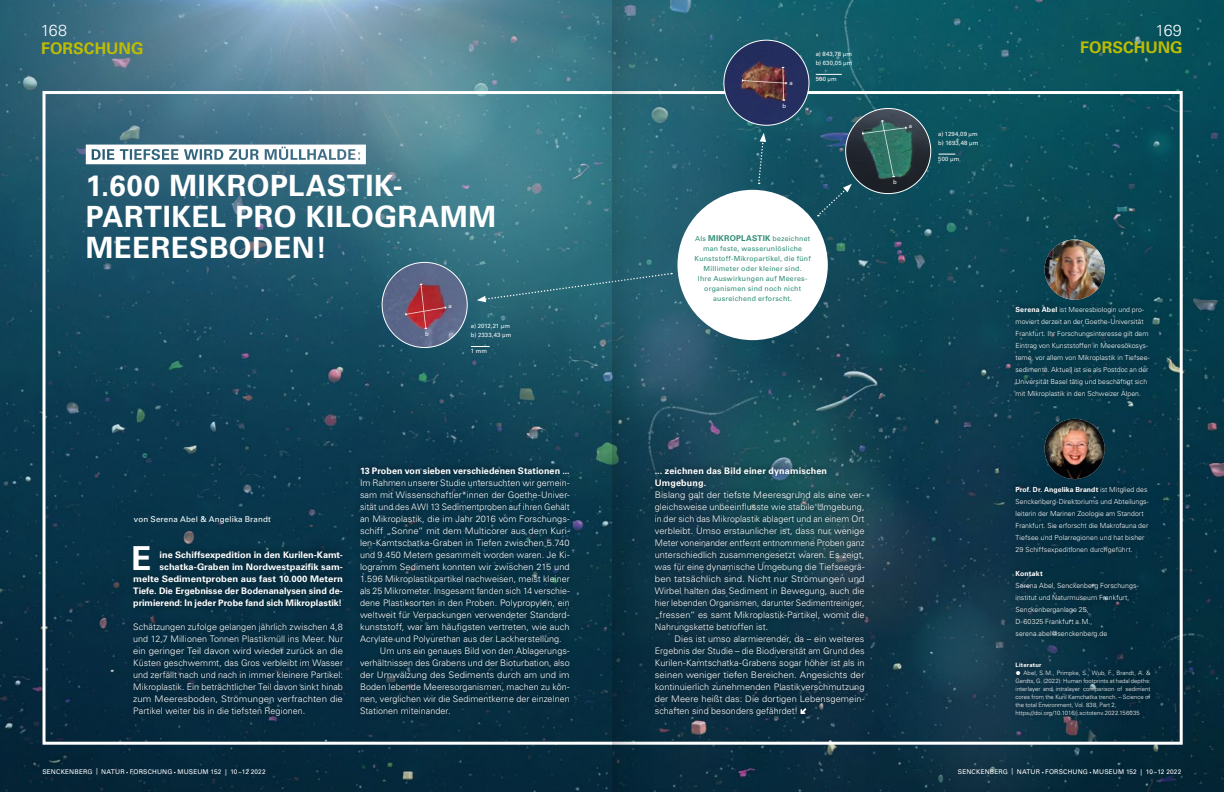
<style>
.page{position:relative;width:1224px;height:792px;background:#fff}
.page>*{position:absolute;margin:0;border:0;box-sizing:border-box;transform-origin:0 0}
.t1{font:700 33px "Univers LT Std";color:#fff}
.t2{font:700 29.3px/31.1px "Univers CE";letter-spacing:.02em;color:#fff}
.t3{font:700 16px "Univers LT Std";color:#bdbd00}
.t4{font:300 16px "Univers LT Std";letter-spacing:-.015em;color:#fff}
.t5{font:300 9px/12px "Univers LT Std";letter-spacing:.005em;color:#fff;text-align:justify}
.t6{font:300 9px/12px "Univers LT Std";letter-spacing:.005em;color:#fff;text-align:justify;scale:1.05 1}
.t7{font:700 9px/12px "Univers LT Std";color:#fff;text-align:right}
.t8{font:700 9px/12px "Univers LT Std";letter-spacing:.02em;color:#fff}
.t9{font:300 9px "Univers LT Std";letter-spacing:.005em;color:#fff;scale:1.04 1}
.t10{font:8px "Univers LT Std";letter-spacing:.02em;color:#fff}
.t11{font:300 7.1px/12px "Univers LT Std";letter-spacing:.005em;color:#fff}
.t12{font:300 7px/12px "Univers LT Std";letter-spacing:.005em;color:#fff}
.t13{font:500 7px/10px "Univers CE";letter-spacing:.035em;color:#308d76;text-align:center}
.t14{font:700 7px "Univers LT Std";letter-spacing:.025em;color:#fff}
.t15{font:6.5px "Univers LT Std";letter-spacing:.02em;color:#fff}
.t16{font:300 6px/8px "Univers LT Std";color:#fff}
.t17{font:6px/9px "Univers LT Std";letter-spacing:.025em;color:#fff}
.t18{font:700 6px "Univers LT Std";letter-spacing:.03em;color:#fff}
.s1{font-weight:700;font-size:8px}
.s2{font-weight:700;font-size:7.1px}
.s3{font-weight:700}
.s4{font-size:11px}
.s5{font-size:4px}
</style>
<div class="page">
<img style="left:0;top:0;width:1224px;height:792px">
<div style="left:1010px;top:300px;width:145px;height:343px;background:#053446"></div>
<img style="left:1045px;top:419px;width:60px;height:60px;border-radius:30px">
<img style="left:1045px;top:240px;width:60px;height:60px;border-radius:30px">
<div style="left:127px;top:545px;width:222px;height:177px;background:#052b3f"></div>
<div style="left:354px;top:461px;width:222px;height:259px;background:#062f41"></div>
<div style="left:649px;top:461px;width:221px;height:261px;background:#000;opacity:.55"></div>
<svg style="left:801px;top:708px;width:5px;height:6px"></svg>
<svg style="left:818px;top:184px;width:34px;height:32px"></svg>
<div style="left:477px;top:272px;width:135px;height:30px;background:#2a6b78"></div>
<svg style="left:757px;top:133px;width:9px;height:51px"></svg>
<svg style="left:86px;top:145px;width:280px;height:19px"></svg>
<div style="left:1010px;top:656px;width:146px;height:65px;background:#062e40"></div>
<div style="left:677px;top:190px;width:151px;height:150px;background:#fff;border-radius:50%"></div>
<img style="left:724px;top:40px;width:85px;height:85px;border-radius:43px">
<img style="left:846px;top:108px;width:85px;height:86px;border-radius:43px">
<svg style="left:939px;top:154px;width:16px;height:1px"></svg>
<svg style="left:862px;top:120px;width:45px;height:57px;background:#34665e"></svg>
<svg style="left:742px;top:67px;width:45px;height:34px;background:#6c4649"></svg>
<svg style="left:816px;top:74px;width:26px;height:1px"></svg>
<img style="left:382px;top:262px;width:85px;height:86px;border-radius:43px">
<svg style="left:405px;top:284px;width:41px;height:45px;background:#974556"></svg>
<svg style="left:471px;top:346px;width:19px;height:1px"></svg>
<svg style="left:612px;top:0;width:119px;height:792px;background:#295565"></svg>
<h3 class="t4" style="left:41px;top:20px;width:28px">168</h3>
<h3 class="t4" style="left:1156px;top:20px;width:28px">169</h3>
<h3 class="t3" style="left:41px;top:39px;width:104px">FORSCHUNG</h3>
<h3 class="t3" style="left:1080px;top:38px;width:104px">FORSCHUNG</h3>
<p class="t17" style="left:816px;top:50px;width:38px">a) 843,78 μm b) 630,05 μm</p>
<h2 class="t2" style="left:86px;top:171px;width:412px">1.600 MIKROPLASTIK-<br>PARTIKEL PRO KILOGRAMM<br>MEERESBODEN!</h2>
<p class="t17" style="left:448px;top:302px;width:5px">a</p>
<p class="t17" style="left:471px;top:322px;width:41px">a) 2012,21 μm</p>
<p class="t17" style="left:425px;top:329px;width:5px">b</p>
<p class="t17" style="left:471px;top:331px;width:42px">b) 2333,43 μm</p>
<p class="t17" style="left:471px;top:346px;width:18px">1 mm</p>
<p class="t10" style="left:134px;top:514px;width:138px">von Serena Abel &amp; Angelika Brandt</p>
<p class="t7" style="left:133px;top:549px;width:211px">ine Schiffsexpedition in den Kurilen-Kamt&shy;schatka-Graben im Nordwestpazifik sam&shy;melte Sedimentproben aus fast 10.000 Metern Tiefe. Die Ergebnisse der Bodenanalysen sind de&shy;primierend: In jeder Probe fand sich Mikroplastik!</p>
<p class="t5" style="left:133px;top:621px;width:211px">Schätzungen zufolge gelangen jährlich zwischen 4,8 und 12,7 Millionen Tonnen Plastikmüll ins Meer. Nur ein geringer Teil davon wird wieder zurück an die Küsten geschwemmt, das Gros verbleibt im Wasser und zerfällt nach und nach in immer kleinere Partikel:<br>Mikroplastik. Ein beträchtlicher Teil davon sinkt hinab zum Meeresboden, Strömungen verfrachten die Partikel weiter bis in die tiefsten Regionen.</p>
<h1 class="t1" style="left:131px;top:539px;width:22px">E</h1>
<p class="t7" style="left:360px;top:465px;width:211px">13 Proben von sieben verschiedenen Stationen ...</p>
<p class="t5" style="left:360px;top:477px;width:211px">Im Rahmen unserer Studie untersuchten wir gemein-</p>
<p class="t5" style="left:360px;top:489px;width:211px">sam mit Wissenschaftler*innen der Goethe-Univer-</p>
<p class="t5" style="left:360px;top:501px;width:211px">sität und des AWI 13 Sedimentproben auf ihren Gehalt</p>
<p class="t5" style="left:360px;top:513px;width:211px">an Mikroplastik, die im Jahr 2016 vom Forschungs-</p>
<p class="t9" style="left:360px;top:525px;width:203px">schiff „Sonne“ mit dem Multicorer aus dem Kuri-</p>
<p class="t5" style="left:360px;top:537px;width:211px">len-Kamtschatka-Graben in Tiefen zwischen 5.740</p>
<p class="t5" style="left:360px;top:549px;width:211px">und 9.450 Metern gesammelt worden waren. Je Ki-</p>
<p class="t5" style="left:360px;top:561px;width:211px">logramm Sediment konnten wir zwischen 215 und</p>
<p class="t5" style="left:360px;top:573px;width:211px">1.596 Mikroplastikpartikel nachweisen, meist kleiner</p>
<p class="t5" style="left:360px;top:585px;width:211px">als 25 Mikrometer. Insgesamt fanden sich 14 verschie-</p>
<p class="t5" style="left:360px;top:597px;width:211px">dene Plastiksorten in den Proben. Polypropylen, ein</p>
<p class="t5" style="left:360px;top:609px;width:211px">weltweit für Verpackungen verwendeter Standard-</p>
<p class="t5" style="left:360px;top:621px;width:211px">kunststoff, war am häufigsten vertreten, wie auch</p>
<p class="t5" style="left:360px;top:633px;width:203px">Acrylate und Polyurethan aus der Lackherstellung.</p>
<p class="t5" style="left:380px;top:645px;width:191px">Um uns ein genaues Bild von den Ablagerungs-</p>
<p class="t5" style="left:360px;top:657px;width:211px">verhältnissen des Grabens und der Bioturbation, also</p>
<p class="t6" style="left:360px;top:669px;width:201px">der Umwälzung des Sediments durch am und im</p>
<p class="t5" style="left:360px;top:681px;width:211px">Boden lebende Meeresorganismen, machen zu kön-</p>
<p class="t5" style="left:360px;top:693px;width:211px">nen, verglichen wir die Sedimentkerne der einzelnen</p>
<p class="t5" style="left:360px;top:705px;width:92px">Stationen miteinander.</p>
<p class="t17" style="left:789px;top:78px;width:5px">a</p>
<p class="t17" style="left:783px;top:101px;width:5px">b</p>
<p class="t17" style="left:816px;top:74px;width:23px">500 μm</p>
<p class="t13" style="left:695px;top:233px;width:118px">Als <span class="s1">MIKROPLASTIK</span> bezeichnet man feste, wasserunlösliche<br>Kunststoff-Mikropartikel, die fünf<br>Millimeter oder kleiner sind.<br>Ihre Auswirkungen auf Meeres&shy;organismen sind noch nicht ausreichend erforscht.</p>
<p class="t17" style="left:909px;top:121px;width:5px">a</p>
<p class="t17" style="left:893px;top:178px;width:5px">b</p>
<p class="t17" style="left:938px;top:129px;width:42px">a) 1294,09 μm b) 1693,48 μm</p>
<p class="t17" style="left:938px;top:154px;width:23px">500 μm</p>
<p class="t8" style="left:655px;top:465px;width:174px">... zeichnen das Bild einer dynamischen<br>Umgebung.</p>
<p class="t6" style="left:655px;top:489px;width:201px">Bislang galt der tiefste Meeresgrund als eine ver&shy;gleichsweise unbeeinflusste wie stabile Umgebung, in der sich das Mikroplastik ablagert und an einem Ort verbleibt. Umso erstaunlicher ist, dass nur wenige Meter voneinander entfernt entnommene Proben ganz unterschiedlich zusammengesetzt waren. Es zeigt, was für eine dynamische Umgebung die Tiefseegrä&shy;ben tatsächlich sind. Nicht nur Strömungen und Wirbel halten das Sediment in Bewegung, auch die hier lebenden Organismen, darunter Sedimentreiniger, „fressen“ es samt Mikroplastik-Partikel, womit die Nahrungskette betroffen ist.</p>
<p class="t5" style="left:655px;top:633px;width:211px;text-indent:20px">Dies ist umso alarmierender, da – ein weiteres Ergebnis der Studie – die Biodiversität am Grund des Kurilen-Kamtschatka-Grabens sogar höher ist als in seinen weniger tiefen Bereichen. Angesichts der kontinuierlich zunehmenden Plastikverschmutzung der Meere heißt das: Die dortigen Lebensgemein&shy;schaften sind besonders gefährdet!</p>
<p class="t12" style="left:1016px;top:304px;width:136px"><span class="s2">Serena Abel</span> ist Meeresbiologin und pro&shy;moviert derzeit an der Goethe-Universität Frankfurt. Ihr Forschungsinteresse gilt dem Eintrag von Kunststoffen in Meeresökosys&shy;teme, vor allem von Mikroplastik in Tiefsee&shy;sedimente. Aktuell ist sie als Postdoc an der Universität Basel tätig und beschäftigt sich mit Mikroplastik in den Schweizer Alpen.</p>
<p class="t12" style="left:1016px;top:484px;width:135px"><span class="s3">Prof. Dr. Angelika Brandt</span> ist Mitglied des Senckenberg-Direktoriums und Abteilungs&shy;leiterin der Marinen Zoologie am Standort Frankfurt. Sie erforscht die Makrofauna der Tiefsee und Polarregionen und hat bisher 29 Schiffsexpeditionen durchgeführt.</p>
<p class="t14" style="left:1016px;top:569px;width:29px">Kontakt</p>
<p class="t11" style="left:1016px;top:579px;width:125px">Serena Abel, Senckenberg Forschungs&shy;institut und Naturmuseum Frankfurt,<br>Senckenberganlage 25,<br>D-60325 Frankfurt a.M., serena.abel@senckenberg.de</p>
<p class="t18" style="left:1016px;top:661px;width:27px">Literatur</p>
<p class="t16" style="left:1016px;top:668px;width:136px"><span class="s4">•</span> Abel, S.M., Primpke, S., Wub, F., Brandt, A. &amp; Gerdts, G. (2022): Human footprints at hadal depths: interlayer and intralayer comparison of sediment cores from the Kuril Kamchatka trench. – Science of the total Environment, Vol. 838, Part 2, https://doi.org/10.1016/j.scitotenv.2022.156035</p>
<p class="t15" style="left:42px;top:768px;width:225px">SENCKENBERG | NATUR <span class="s5">•</span> FORSCHUNG <span class="s5">•</span> MUSEUM 152 | 10–12 2022</p>
<p class="t15" style="left:958px;top:768px;width:225px">SENCKENBERG | NATUR <span class="s5">•</span> FORSCHUNG <span class="s5">•</span> MUSEUM 152 | 10–12 2022</p>
</div>
